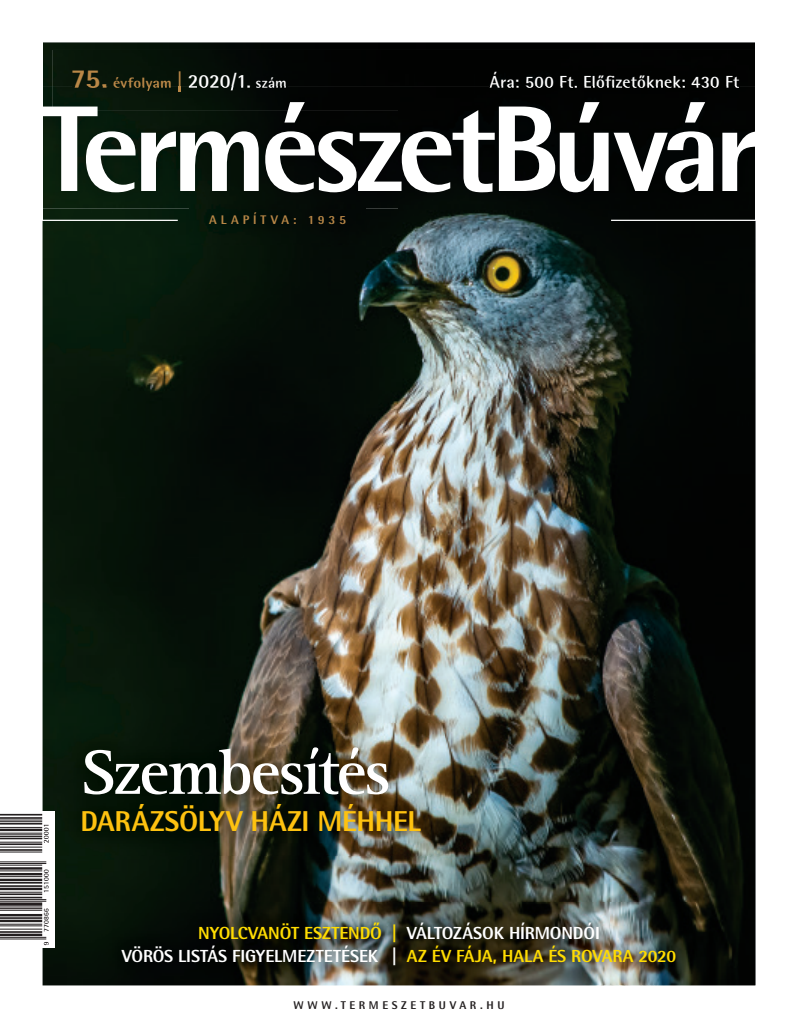
<style>
.page{position:relative;width:798px;height:1028px;background:#fff}
.page>*{position:absolute;margin:0;border:0;box-sizing:border-box;transform-origin:0 0}
.t1{font:800 122.38px "Rotis Semi Sans Pro";letter-spacing:-.055em;color:#fff}
.t2{font:700 65px "Rotis Serif Pro";letter-spacing:-.04em;color:#fff}
.t3{font:800 28.75px "Rotis Semi Sans Pro";letter-spacing:-.01em;color:#fec210}
.t4{font:800 17.5px/22.5px "Rotis Semi Sans Pro";letter-spacing:-.01em;color:#fff;text-align:center}
.t5{font:700 17.5px "Rotis Semi Sans Pro";letter-spacing:.01em;color:#fff}
.t6{font:800 15px "Rotis Semi Sans Pro";letter-spacing:.01em;color:#b98747}
.t7{font:800 12.5px "Rotis Semi Sans Pro";letter-spacing:.315em;color:#b98747}
.t8{font:800 11.25px "Rotis Semi Sans Pro";letter-spacing:.32em;color:#231f20}
.s1{font-size:27.5px}
.s2{font-weight:700;font-size:20px}
.s3{font-weight:700;font-size:20px;color:#fff}
.s4{font-weight:700;color:#fff}
.s5{color:#ffdc01}
</style>
<div class="page">
<img style="left:43px;top:43px;width:712px;height:942px">
<img style="left:53px;top:50px;width:702px;height:36px">
<img style="left:73px;top:70px;width:33px;height:16px">
<img style="left:108px;top:77px;width:63px;height:9px">
<img style="left:189px;top:72px;width:61px;height:14px">
<img style="left:251px;top:77px;width:36px;height:9px">
<div style="left:489px;top:71px;width:249px;height:15px;background:#010201"></div>
<hr style="left:0;top:220px;width:178px;height:1px;background:#fff">
<hr style="left:610px;top:220px;width:187px;height:1px;background:#fff">
<img style="left:190px;top:208px;width:175px;height:36px">
<div style="left:399px;top:86px;width:356px;height:25px;background:#020302"></div>
<img style="left:43px;top:86px;width:356px;height:122px">
<div style="left:398px;top:111px;width:357px;height:97px;background:#010404"></div>
<img style="left:73px;top:86px;width:33px;height:2px">
<img style="left:108px;top:86px;width:63px;height:5px">
<svg style="left:179px;top:71px;width:1px;height:20px"></svg>
<img style="left:189px;top:86px;width:61px;height:4px">
<img style="left:251px;top:86px;width:36px;height:2px">
<img style="left:291px;top:88px;width:194px;height:1px">
<img style="left:489px;top:86px;width:249px;height:2px">
<svg style="left:0;top:811px;width:55px;height:137px"></svg>
<hr style="left:0;top:937px;width:46px;height:1px;background:#231f20">
<hr style="left:0;top:938px;width:46px;height:1px;background:#231f20">
<hr style="left:0;top:933px;width:42px;height:3px;background:#231f20">
<hr style="left:0;top:931px;width:42px;height:1px;background:#231f20">
<hr style="left:0;top:923px;width:42px;height:1px;background:#231f20">
<hr style="left:0;top:925px;width:42px;height:1px;background:#231f20">
<hr style="left:0;top:928px;width:42px;height:1px;background:#231f20">
<hr style="left:0;top:919px;width:42px;height:3px;background:#231f20">
<hr style="left:0;top:917px;width:42px;height:1px;background:#231f20">
<hr style="left:0;top:914px;width:42px;height:2px;background:#231f20">
<hr style="left:0;top:906px;width:42px;height:1px;background:#231f20">
<hr style="left:0;top:908px;width:42px;height:1px;background:#231f20">
<hr style="left:0;top:909px;width:42px;height:1px;background:#231f20">
<hr style="left:0;top:902px;width:42px;height:3px;background:#231f20">
<hr style="left:0;top:899px;width:46px;height:1px;background:#231f20">
<hr style="left:0;top:900px;width:46px;height:1px;background:#231f20">
<hr style="left:0;top:893px;width:42px;height:2px;background:#231f20">
<hr style="left:0;top:896px;width:42px;height:2px;background:#231f20">
<hr style="left:0;top:891px;width:42px;height:1px;background:#231f20">
<hr style="left:0;top:887px;width:42px;height:3px;background:#231f20">
<hr style="left:0;top:882px;width:42px;height:1px;background:#231f20">
<hr style="left:0;top:885px;width:42px;height:2px;background:#231f20">
<hr style="left:0;top:878px;width:42px;height:3px;background:#231f20">
<hr style="left:0;top:876px;width:42px;height:1px;background:#231f20">
<hr style="left:0;top:873px;width:42px;height:2px;background:#231f20">
<hr style="left:0;top:870px;width:42px;height:1px;background:#231f20">
<hr style="left:0;top:867px;width:42px;height:2px;background:#231f20">
<hr style="left:0;top:861px;width:46px;height:1px;background:#231f20">
<hr style="left:0;top:863px;width:46px;height:1px;background:#231f20">
<hr style="left:0;top:864px;width:42px;height:1px;background:#231f20">
<svg style="left:44px;top:942px;width:5px;height:3px"></svg>
<svg style="left:44px;top:908px;width:5px;height:23px"></svg>
<svg style="left:44px;top:869px;width:5px;height:23px"></svg>
<hr style="left:0;top:851px;width:42px;height:1px;background:#231f20">
<hr style="left:0;top:849px;width:42px;height:1px;background:#231f20">
<hr style="left:0;top:846px;width:42px;height:1px;background:#231f20">
<hr style="left:0;top:843px;width:42px;height:2px;background:#231f20">
<hr style="left:0;top:841px;width:42px;height:1px;background:#231f20">
<hr style="left:0;top:837px;width:42px;height:2px;background:#231f20">
<hr style="left:0;top:832px;width:42px;height:1px;background:#231f20">
<hr style="left:0;top:834px;width:42px;height:1px;background:#231f20">
<hr style="left:0;top:836px;width:42px;height:1px;background:#231f20">
<hr style="left:0;top:828px;width:42px;height:3px;background:#231f20">
<hr style="left:0;top:827px;width:42px;height:1px;background:#231f20">
<hr style="left:0;top:823px;width:42px;height:1px;background:#231f20">
<hr style="left:0;top:819px;width:42px;height:1px;background:#231f20">
<hr style="left:0;top:821px;width:42px;height:1px;background:#231f20">
<hr style="left:0;top:814px;width:42px;height:1px;background:#231f20">
<hr style="left:0;top:817px;width:42px;height:1px;background:#231f20">
<svg style="left:44px;top:824px;width:5px;height:18px"></svg>
<img style="left:102px;top:902px;width:593px;height:82px">
<img style="left:58px;top:723px;width:387px;height:132px">
<p class="t6" style="left:71px;top:73px;width:217px"><span class="s1">75.</span> évfolyam <span class="s2">|</span> <span class="s3">2020/1.</span> <span class="s4">szám</span></p>
<p class="t5" style="left:489px;top:71px;width:251px">Ára: 500 Ft. Előfizetőknek: 430 Ft</p>
<h1 class="t1" style="left:41px;top:72px;width:719px">TermészetBúvár</h1>
<p class="t7" style="left:209px;top:212px;width:138px">ALAPÍTVA: 1935</p>
<h2 class="t2" style="left:80px;top:732px;width:312px">Szembesítés</h2>
<h3 class="t3" style="left:80px;top:803px;width:342px">DARÁZSÖLYV HÁZI MÉHHEL</h3>
<p class="t4" style="left:122px;top:921px;width:555px"><span class="s5">NYOLCVANÖT ESZTENDŐ |</span> VÁLTOZÁSOK HÍRMONDÓI<br>VÖRÖS LISTÁS FIGYELMEZTETÉSEK | <span class="s5">AZ ÉV FÁJA, HALA ÉS ROVARA 2020</span></p>
<p class="t8" style="left:293px;top:998px;width:212px">WWW.TERMESZETBUVAR.HU</p>
</div>
